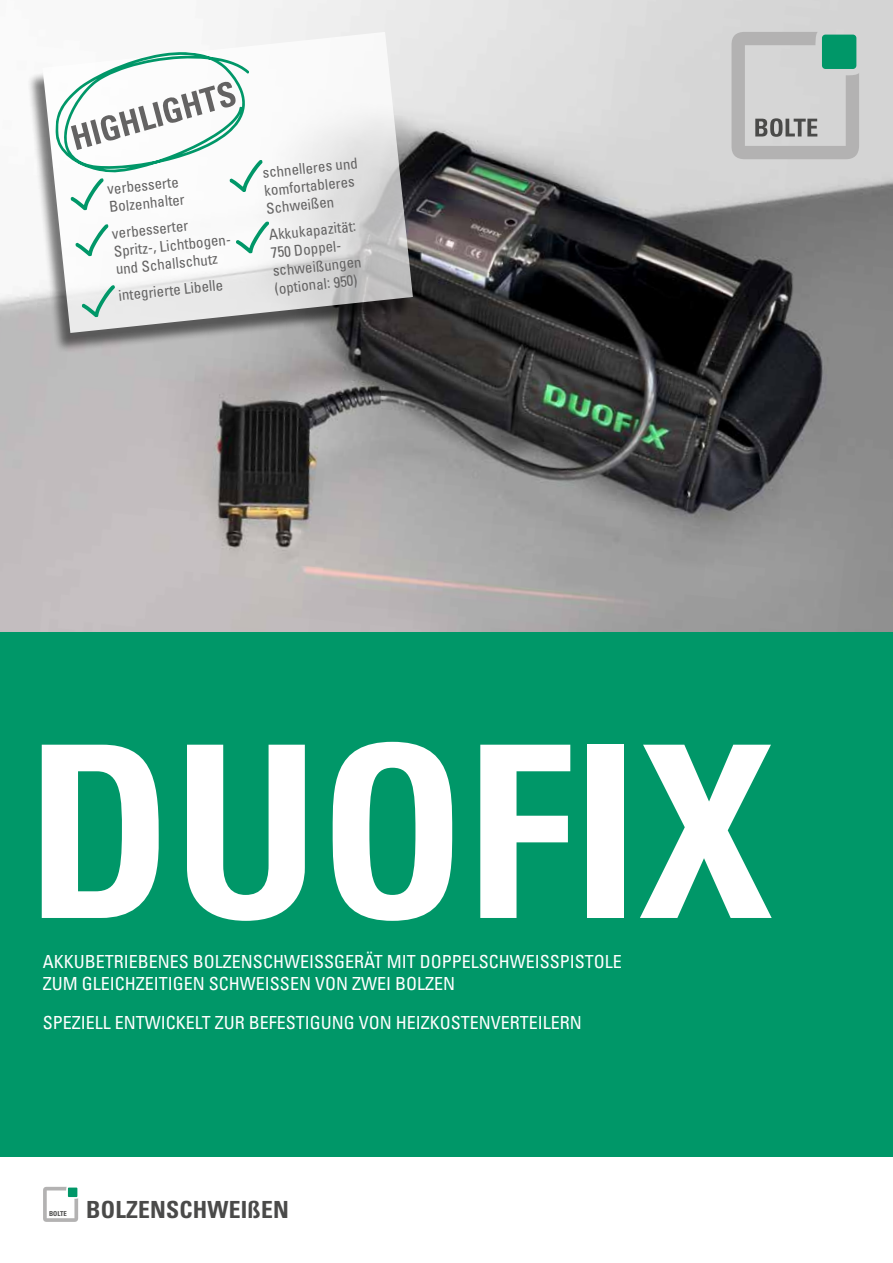
<style>
.page{position:relative;width:893px;height:1263px;background:#fff}
.page>*{position:absolute;margin:0;border:0;box-sizing:border-box;transform-origin:0 0}
.t1{font:700 condensed 240px "Univers LT Pro";color:#fff}
.t2{font:700 condensed 23.55px "Univers LT Pro";letter-spacing:.01em;color:#4a4a49}
.t3{font:condensed 18px/21.6px "Univers LT Std";color:#fff}
.t4{font:condensed 15px/18px "Univers LT Std";color:#646363}
.t5{font:700 condensed 6.75px "Univers LT Pro";color:#4a4a49}
</style>
<div class="page">
<div style="left:0;top:630px;width:893px;height:527px;background:#009768"></div>
<img style="left:0;top:0;width:893px;height:631px">
<svg style="left:684px;top:21px;width:175px;height:170px;background:#c5cbc9"></svg>
<div style="left:27px;top:36px;width:385px;height:317px;background:#000;opacity:.75"></div>
<svg style="left:43px;top:32px;width:370px;height:301px"></svg>
<svg style="left:74px;top:224px;width:37px;height:34px"></svg>
<svg style="left:80px;top:285px;width:38px;height:34px"></svg>
<svg style="left:51px;top:39px;width:215px;height:173px"></svg>
<svg style="left:234px;top:221px;width:38px;height:34px"></svg>
<svg style="left:43px;top:1187px;width:35px;height:35px"></svg>
<p class="t4" style="left:106px;top:180px;width:77px;rotate:-6deg">verbesserte<br>Bolzenhalter</p>
<p class="t4" style="left:111px;top:224px;width:121px;rotate:-6deg">verbesserter<br>Spritz-, Lichtbogen&shy;und Schallschutz</p>
<p class="t4" style="left:118px;top:286px;width:106px;rotate:-6deg">integrierte Libelle</p>
<p class="t4" style="left:262px;top:164px;width:97px;rotate:-6deg">schnelleres und komfortableres<br>Schweißen</p>
<p class="t4" style="left:268px;top:226px;width:91px;rotate:-6deg">Akkukapazität:<br>750 Doppel&shy;schweißungen (optional: 950)</p>
<h1 class="t1" style="left:26px;top:685px;width:748px">DUOFIX</h1>
<p class="t3" style="left:43px;top:951px;width:580px">AKKUBETRIEBENES BOLZENSCHWEISSGERÄT MIT DOPPELSCHWEISSPISTOLE<br>ZUM GLEICHZEITIGEN SCHWEISSEN VON ZWEI BOLZEN</p>
<p class="t3" style="left:43px;top:1011px;width:540px">SPEZIELL ENTWICKELT ZUR BEFESTIGUNG VON HEIZKOSTENVERTEILERN</p>
<p class="t5" style="left:49px;top:1209px;width:19px">BOLTE</p>
<h2 class="t2" style="left:86px;top:1195px;width:204px">BOLZENSCHWEIßEN</h2>
</div>
